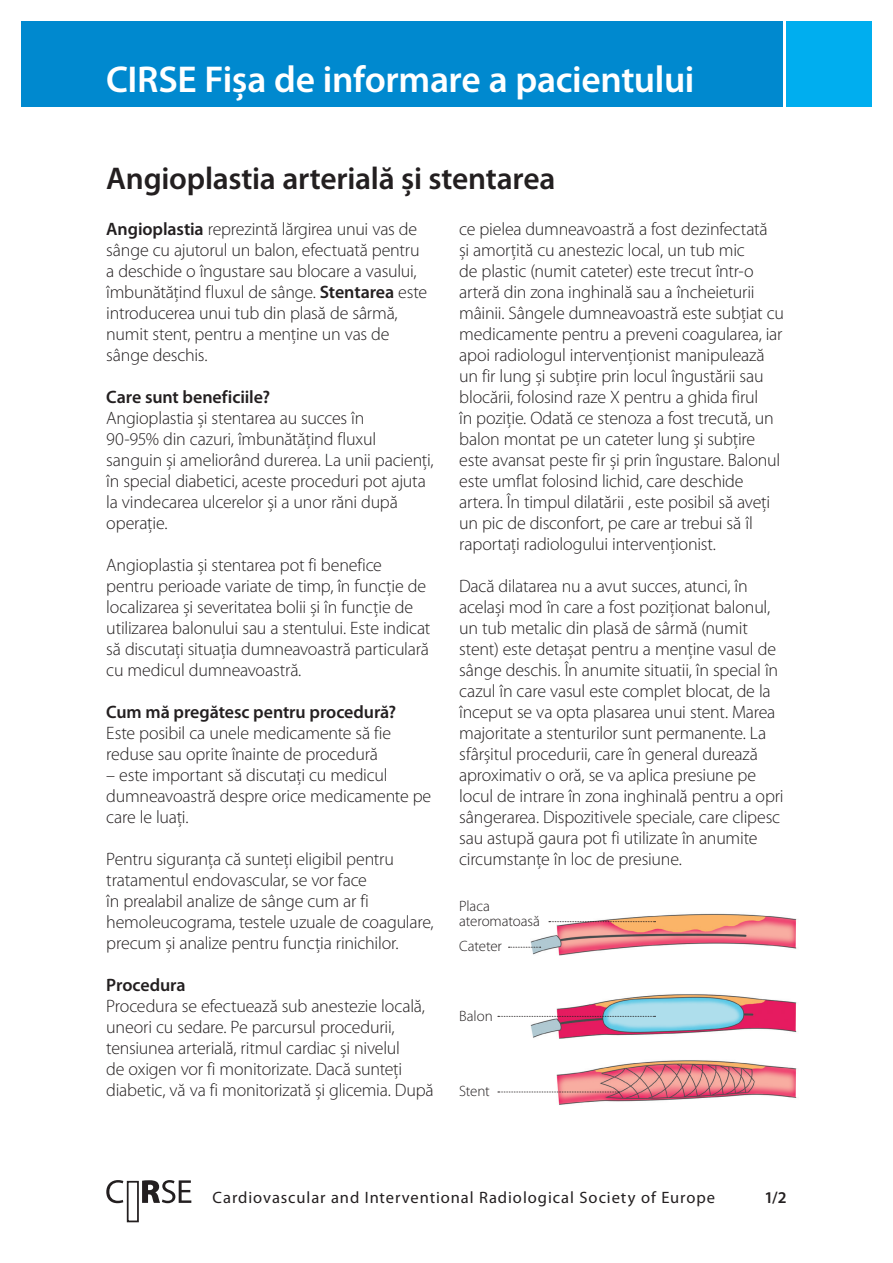
<style>
.page{position:relative;width:893px;height:1263px;background:#fff}
.page>*{position:absolute;margin:0;border:0;box-sizing:border-box;transform-origin:0 0}
.t1{font:600 37.5px "Myriad Pro";letter-spacing:-.01em;color:#fff}
.t2{font:600 31.5px "Myriad Pro";letter-spacing:-.01em;color:#231f20}
.t3{font:300 18px/21px "Myriad Pro";letter-spacing:-.015em;color:#231f20}
.t4{font:600 18px "Myriad Pro";letter-spacing:-.005em;color:#231f20}
.t5{font:16.5px "Myriad Pro";letter-spacing:.055em;color:#231f20}
.t6{font:600 16.5px "Myriad Pro";color:#231f20}
.t7{font:300 15px/15px "Myriad Pro";letter-spacing:-.005em;color:#231f20}
.s1{font-weight:600}
</style>
<div class="page">
<div style="left:127px;top:1181px;width:12px;height:41px;background:#fff;border:2px solid #231f20"></div>
<svg style="left:106px;top:1180px;width:85px;height:23px"></svg>
<img style="left:497px;top:913px;width:300px;height:192px">
<svg style="left:508px;top:947px;width:33px;height:1px"></svg>
<svg style="left:549px;top:921px;width:106px;height:1px"></svg>
<svg style="left:498px;top:1016px;width:157px;height:1px"></svg>
<svg style="left:498px;top:1091px;width:121px;height:1px"></svg>
<div style="left:21px;top:21px;width:761px;height:85px;background:#0089cf"></div>
<div style="left:787px;top:21px;width:85px;height:85px;background:#00aeef"></div>
<h1 class="t1" style="left:106px;top:59px;width:590px">CIRSE Fișa de informare a pacientului</h1>
<h2 class="t2" style="left:106px;top:161px;width:451px">Angioplastia arterială și stentarea</h2>
<p class="t3" style="left:106px;top:218px;width:323px"><span class="s1">Angioplastia</span> reprezintă lărgirea unui vas de sânge cu ajutorul un balon, efectuată pentru a deschide o îngustare sau blocare a vasului, îmbunătățind fluxul de sânge. <span class="s1">Stentarea</span> este introducerea unui tub din plasă de sârmă, numit stent, pentru a menține un vas de sânge deschis.</p>
<p class="t4" style="left:106px;top:387px;width:165px">Care sunt beneficiile?</p>
<p class="t3" style="left:106px;top:407px;width:329px">Angioplastia și stentarea au succes în<br>90-95% din cazuri, îmbunătățind fluxul sanguin și ameliorând durerea. La unii pacienți, în special diabetici, aceste proceduri pot ajuta la vindecarea ulcerelor și a unor răni după operație.</p>
<p class="t3" style="left:106px;top:554px;width:326px">Angioplastia și stentarea pot fi benefice pentru perioade variate de timp, în funcție de localizarea și severitatea bolii și în funcție de utilizarea balonului sau a stentului. Este indicat să discutați situația dumneavoastră particulară cu medicul dumneavoastră.</p>
<p class="t4" style="left:106px;top:702px;width:292px">Cum mă pregătesc pentru procedură?</p>
<p class="t3" style="left:106px;top:722px;width:286px">Este posibil ca unele medicamente să fie reduse sau oprite înainte de procedură</p>
<p class="t3" style="left:106px;top:765px;width:327px">– este important să discutați cu medicul dumneavoastră despre orice medicamente pe care le luați.</p>
<p class="t3" style="left:106px;top:849px;width:329px">Pentru siguranța că sunteți eligibil pentru tratamentul endovascular, se vor face<br>în prealabil analize de sânge cum ar fi hemoleucograma, testele uzuale de coagulare, precum și analize pentru funcția rinichilor.</p>
<p class="t4" style="left:106px;top:975px;width:81px">Procedura</p>
<p class="t3" style="left:106px;top:996px;width:329px">Procedura se efectuează sub anestezie locală, uneori cu sedare. Pe parcursul procedurii, tensiunea arterială, ritmul cardiac și nivelul<br>de oxigen vor fi monitorizate. Dacă sunteți diabetic, vă va fi monitorizată și glicemia. După</p>
<p class="t3" style="left:459px;top:219px;width:326px">ce pielea dumneavoastră a fost dezinfectată<br>și amorțită cu anestezic local, un tub mic<br>de plastic (numit cateter) este trecut într-o arteră din zona inghinală sau a încheieturii mâinii. Sângele dumneavoastră este subțiat cu medicamente pentru a preveni coagularea, iar apoi radiologul intervenționist manipulează un fir lung și subțire prin locul îngustării sau blocării, folosind raze X pentru a ghida firul<br>în poziție. Odată ce stenoza a fost trecută, un balon montat pe un cateter lung și subțire este avansat peste fir și prin îngustare. Balonul este umflat folosind lichid, care deschide artera. În timpul dilatării , este posibil să aveți un pic de disconfort, pe care ar trebui să îl raportați radiologului intervenționist.</p>
<p class="t3" style="left:459px;top:576px;width:326px">Dacă dilatarea nu a avut succes, atunci, în același mod în care a fost poziționat balonul, un tub metalic din plasă de sârmă (numit stent) este detașat pentru a menține vasul de sânge deschis. În anumite situatii, în special în cazul în care vasul este complet blocat, de la început se va opta plasarea unui stent. Marea majoritate a stenturilor sunt permanente. La sfârșitul procedurii, care în general durează aproximativ o oră, se va aplica presiune pe locul de intrare în zona inghinală pentru a opri sângerarea. Dispozitivele speciale, care clipesc sau astupă gaura pot fi utilizate în anumite circumstanțe în loc de presiune.</p>
<p class="t7" style="left:459px;top:898px;width:82px">Placa ateromatoasă</p>
<p class="t7" style="left:459px;top:939px;width:44px">Cateter</p>
<p class="t7" style="left:459px;top:1009px;width:35px">Balon</p>
<p class="t7" style="left:459px;top:1083px;width:32px">Stent</p>
<p class="t5" style="left:213px;top:1188px;width:504px">Cardiovascular and Interventional Radiological Society of Europe</p>
<p class="t6" style="left:764px;top:1188px;width:24px">1/2</p>
</div>
